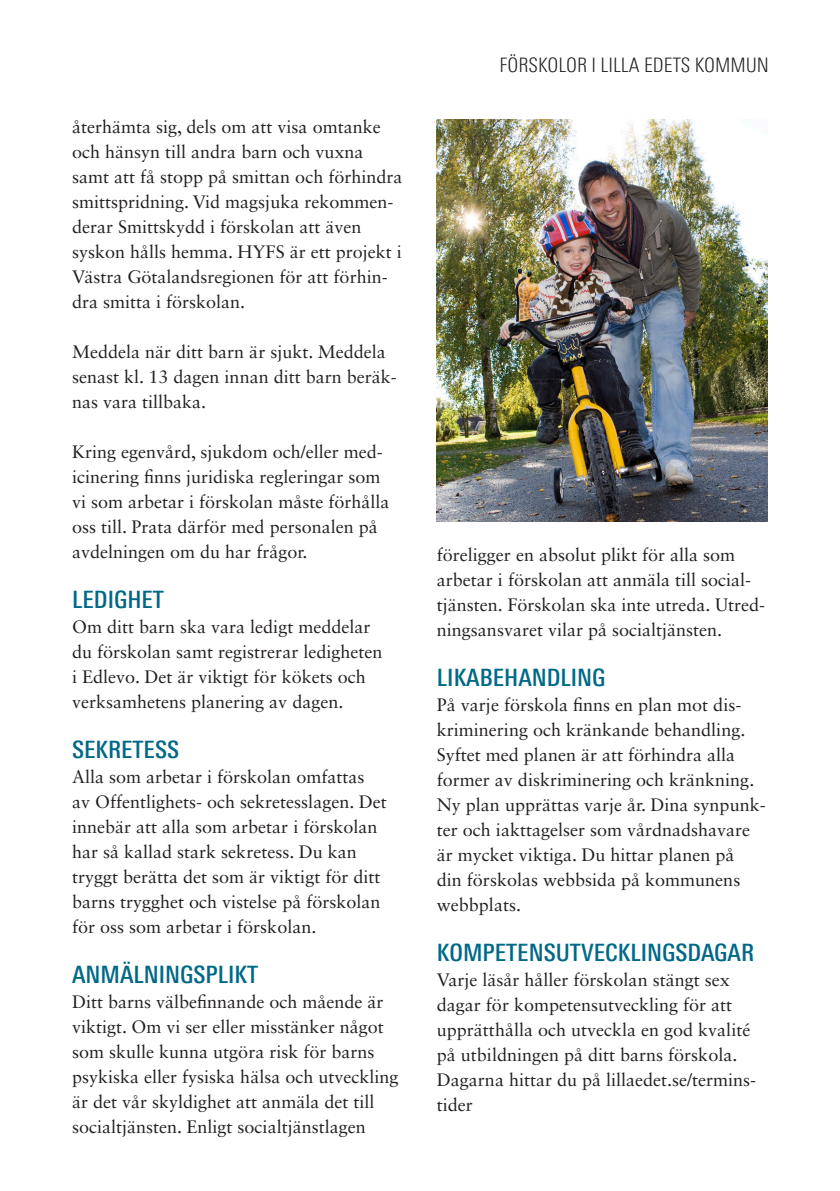
<style>
.page{position:relative;width:840px;height:1191px;background:#fff}
.page>*{position:absolute;margin:0;border:0;box-sizing:border-box;transform-origin:0 0}
.t1{font:500 24px "Linotype Univers 520 Cn";color:#006887}
.t2{font:300 20px "Linotype Univers 320 Cn";color:#231f20}
.t3{font:18px/25px "Sabon LT Std";color:#231f20}
</style>
<div class="page">
<img style="left:436px;top:119px;width:331px;height:403px">
<p class="t3" style="left:72px;top:114px;width:332px">återhämta sig, dels om att visa omtanke och hänsyn till andra barn och vuxna samt att få stopp på smittan och förhindra smittspridning. Vid magsjuka rekommen&shy;derar Smittskydd i förskolan att även syskon hålls hemma. HYFS är ett projekt i Västra Götalandsregionen för att förhin&shy;dra smitta i förskolan.</p>
<p class="t3" style="left:72px;top:339px;width:326px">Meddela när ditt barn är sjukt. Meddela senast kl. 13 dagen innan ditt barn beräk&shy;nas vara tillbaka.</p>
<p class="t3" style="left:72px;top:439px;width:319px">Kring egenvård, sjukdom och/eller med&shy;icinering finns juridiska regleringar som vi som arbetar i förskolan måste förhålla oss till. Prata därför med personalen på avdelningen om du har frågor.</p>
<p class="t1" style="left:72px;top:585px;width:93px">LEDIGHET</p>
<p class="t3" style="left:72px;top:614px;width:312px">Om ditt barn ska vara ledigt meddelar du förskolan samt registrerar ledigheten i Edlevo. Det är viktigt för kökets och verksamhetens planering av dagen.</p>
<p class="t1" style="left:72px;top:735px;width:108px">SEKRETESS</p>
<p class="t3" style="left:72px;top:764px;width:316px">Alla som arbetar i förskolan omfattas av Offentlighets- och sekretesslagen. Det innebär att alla som arbetar i förskolan har så kallad stark sekretess. Du kan tryggt berätta det som är viktigt för ditt barns trygghet och vistelse på förskolan för oss som arbetar i förskolan.</p>
<p class="t1" style="left:72px;top:960px;width:187px">ANMÄLNINGSPLIKT</p>
<p class="t3" style="left:72px;top:989px;width:328px">Ditt barns välbefinnande och mående är viktigt. Om vi ser eller misstänker något som skulle kunna utgöra risk för barns psykiska eller fysiska hälsa och utveckling är det vår skyldighet att anmäla det till</p>
<p class="t3" style="left:72px;top:1114px;width:295px">socialtjänsten. Enligt socialtjänstlagen</p>
<p class="t2" style="left:499px;top:53px;width:271px">FÖRSKOLOR I LILLA EDETS KOMMUN</p>
<p class="t3" style="left:436px;top:541px;width:329px">föreligger en absolut plikt för alla som arbetar i förskolan att anmäla till social&shy;tjänsten. Förskolan ska inte utreda. Utred&shy;ningsansvaret vilar på socialtjänsten.</p>
<p class="t1" style="left:436px;top:663px;width:170px">LIKABEHANDLING</p>
<p class="t3" style="left:436px;top:691px;width:330px">På varje förskola finns en plan mot dis&shy;kriminering och kränkande behandling.<br>Syftet med planen är att förhindra alla former av diskriminering och kränkning.<br>Ny plan upprättas varje år. Dina synpunk&shy;ter och iakttagelser som vårdnadshavare är mycket viktiga. Du hittar planen på<br>din förskolas webbsida på kommunens webbplats.</p>
<p class="t1" style="left:436px;top:938px;width:318px">KOMPETENSUTVECKLINGSDAGAR</p>
<p class="t3" style="left:436px;top:966px;width:321px">Varje läsår håller förskolan stängt sex dagar för kompetensutveckling för att upprätthålla och utveckla en god kvalité på utbildningen på ditt barns förskola.<br>Dagarna hittar du på lillaedet.se/termins&shy;tider</p>
</div>
